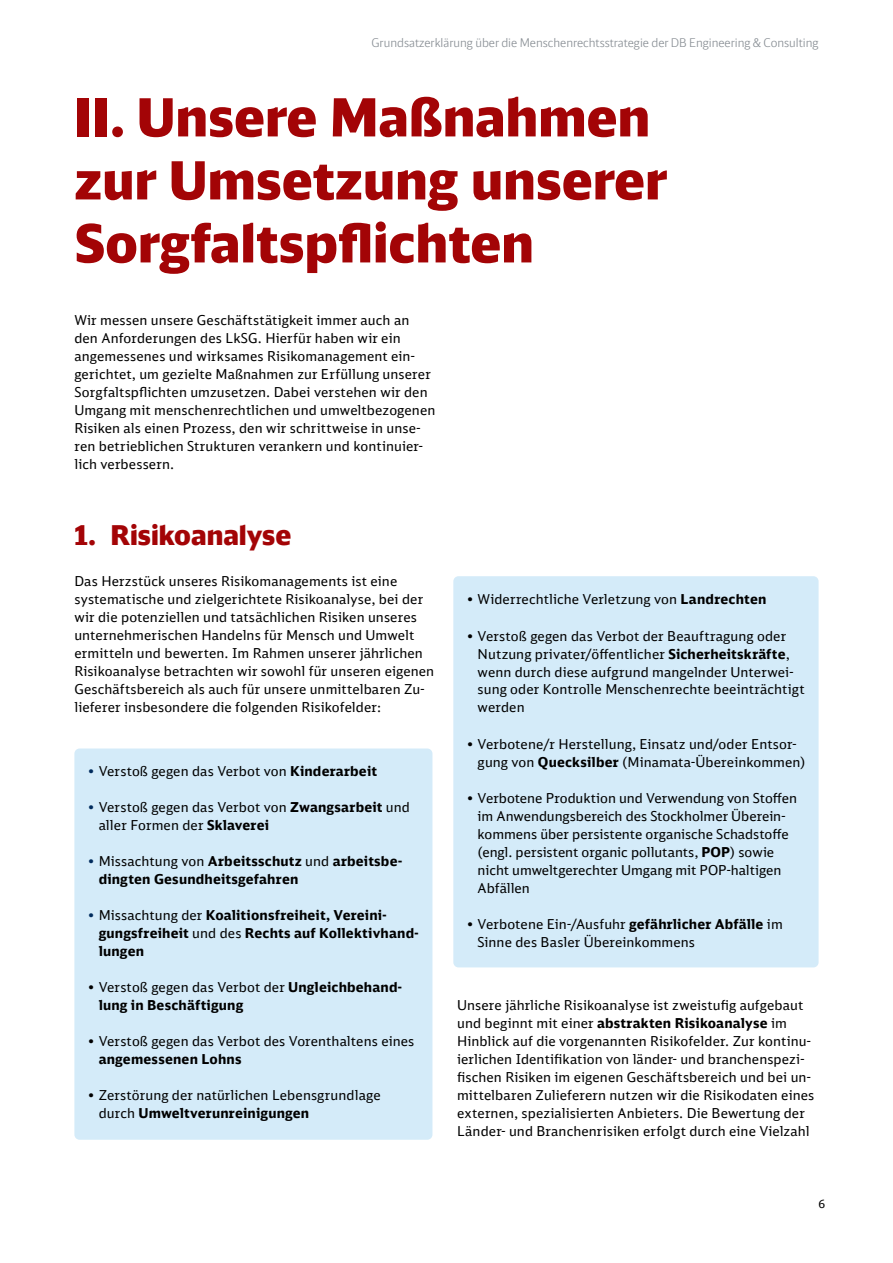
<style>
.page{position:relative;width:893px;height:1263px;background:#fff}
.page>*{position:absolute;margin:0;border:0;box-sizing:border-box;transform-origin:0 0}
.t1{font:900 52.5px/63px "DB Neo Head";color:#a30406}
.t2{font:900 27px "DB Head";color:#a30406}
.t3{font:13.5px/18px "DB Sans";letter-spacing:.005em;color:#000}
.t4{font:700 13.5px/18px "DB Sans";letter-spacing:.015em;color:#000}
.t5{font:300 12px "DB Neo Head";color:#878d93}
.t6{font:11.25px "DB Sans";color:#000}
.s1{color:#002b5d}
.s2{font-weight:700}
.s3{font-weight:400;color:#002b5d}
.s4{font-weight:400}
</style>
<div class="page">
<div style="left:74px;top:748px;width:358px;height:392px;background:#d4ebf9;border-radius:5px"></div>
<div style="left:453px;top:576px;width:366px;height:391px;background:#d4ebf9;border-radius:5px"></div>
<p class="t5" style="left:372px;top:35px;width:448px">Grundsatzerklärung über die Menschenrechtsstrategie der DB Engineering &amp; Consulting</p>
<h1 class="t1" style="left:74px;top:84px;width:595px">II. Unsere Maßnahmen zur Umsetzung unserer<br>Sorgfaltspflichten</h1>
<p class="t3" style="left:74px;top:311px;width:362px">Wir messen unsere Geschäftstätigkeit immer auch an den Anforderungen des LkSG. Hierfür haben wir ein angemessenes und wirksames Risikomanagement ein&shy;gerichtet, um gezielte Maßnahmen zur Erfüllung unserer Sorgfaltspflichten umzusetzen. Dabei verstehen wir den Umgang mit menschenrechtlichen und umweltbezogenen Risiken als einen Prozess, den wir schrittweise in unse&shy;ren betrieblichen Strukturen verankern und kontinuier&shy;lich verbessern.</p>
<h2 class="t2" style="left:74px;top:517px;width:218px">1. Risikoanalyse</h2>
<p class="t3" style="left:74px;top:572px;width:361px">Das Herzstück unseres Risikomanagements ist eine systematische und zielgerichtete Risikoanalyse, bei der wir die potenziellen und tatsächlichen Risiken unseres unternehmerischen Handelns für Mensch und Umwelt ermitteln und bewerten. Im Rahmen unserer jährlichen Risikoanalyse betrachten wir sowohl für unseren eigenen Geschäftsbereich als auch für unsere unmittelbaren Zu&shy;lieferer insbesondere die folgenden Risikofelder:</p>
<p class="t3" style="left:87px;top:761px;width:291px"><span class="s1">΄</span> Verstoß gegen das Verbot von <span class="s2">Kinderarbeit</span></p>
<p class="t3" style="left:99px;top:797px;width:313px;text-indent:-12px"><span class="s1">΄</span> Verstoß gegen das Verbot von <span class="s2">Zwangsarbeit</span> und aller Formen der <span class="s2">Sklaverei</span></p>
<p class="t4" style="left:99px;top:851px;width:305px;text-indent:-12px"><span class="s3">΄</span> <span class="s4">Missachtung von</span> Arbeitsschutz <span class="s4">und</span> arbeitsbe&shy;dingten Gesundheitsgefahren</p>
<p class="t4" style="left:99px;top:905px;width:321px;text-indent:-12px"><span class="s3">΄</span> <span class="s4">Missachtung der</span> Koalitionsfreiheit, Vereini&shy;gungsfreiheit <span class="s4">und des</span> Rechts auf Kollektivhand&shy;lungen</p>
<p class="t4" style="left:99px;top:977px;width:305px;text-indent:-12px"><span class="s4">΄ Verstoß gegen das Verbot der</span> Ungleichbehand&shy;lung in Beschäftigung</p>
<p class="t3" style="left:87px;top:1031px;width:329px">΄ Verstoß gegen das Verbot des Vorenthaltens eines</p>
<p class="t4" style="left:99px;top:1049px;width:145px">angemessenen Lohns</p>
<p class="t3" style="left:99px;top:1085px;width:284px;text-indent:-12px">΄ Zerstörung der natürlichen Lebensgrundlage durch <span class="s2">Umweltverunreinigungen</span></p>
<p class="t3" style="left:466px;top:590px;width:302px">΄ Widerrechtliche Verletzung von <span class="s2">Landrechten</span></p>
<p class="t3" style="left:478px;top:626px;width:328px;text-indent:-12px">΄ Verstoß gegen das Verbot der Beauftragung oder Nutzung privater/öffentlicher <span class="s2">Sicherheitskräfte</span>, wenn durch diese aufgrund mangelnder Unterwei&shy;sung oder Kontrolle Menschenrechte beeinträchtigt werden</p>
<p class="t3" style="left:478px;top:734px;width:329px;text-indent:-12px">΄ Verbotene/r Herstellung, Einsatz und/oder Entsor&shy;gung von <span class="s2">Quecksilber</span> (Minamata-Übereinkommen)</p>
<p class="t3" style="left:478px;top:788px;width:321px;text-indent:-12px">΄ Verbotene Produktion und Verwendung von Stoffen im Anwendungsbereich des Stockholmer Überein&shy;kommens über persistente organische Schadstoffe (engl. persistent organic pollutants, <span class="s2">POP</span>) sowie nicht umweltgerechter Umgang mit POP-haltigen Abfällen</p>
<p class="t3" style="left:478px;top:914px;width:307px;text-indent:-12px">΄ Verbotene Ein-/Ausfuhr <span class="s2">gefährlicher Abfälle</span> im<br>Sinne des Basler Übereinkommens</p>
<p class="t3" style="left:457px;top:995px;width:359px">Unsere jährliche Risikoanalyse ist zweistufig aufgebaut und beginnt mit einer <span class="s2">abstrakten Risikoanalyse</span> im Hinblick auf die vorgenannten Risikofelder. Zur kontinu&shy;ierlichen Identifikation von länder- und branchenspezi&shy;fischen Risiken im eigenen Geschäftsbereich und bei un&shy;mittelbaren Zulieferern nutzen wir die Risikodaten eines externen, spezialisierten Anbieters. Die Bewertung der Länder- und Branchenrisiken erfolgt durch eine Vielzahl</p>
<p class="t6" style="left:819px;top:1197px;width:8px">6</p>
</div>
